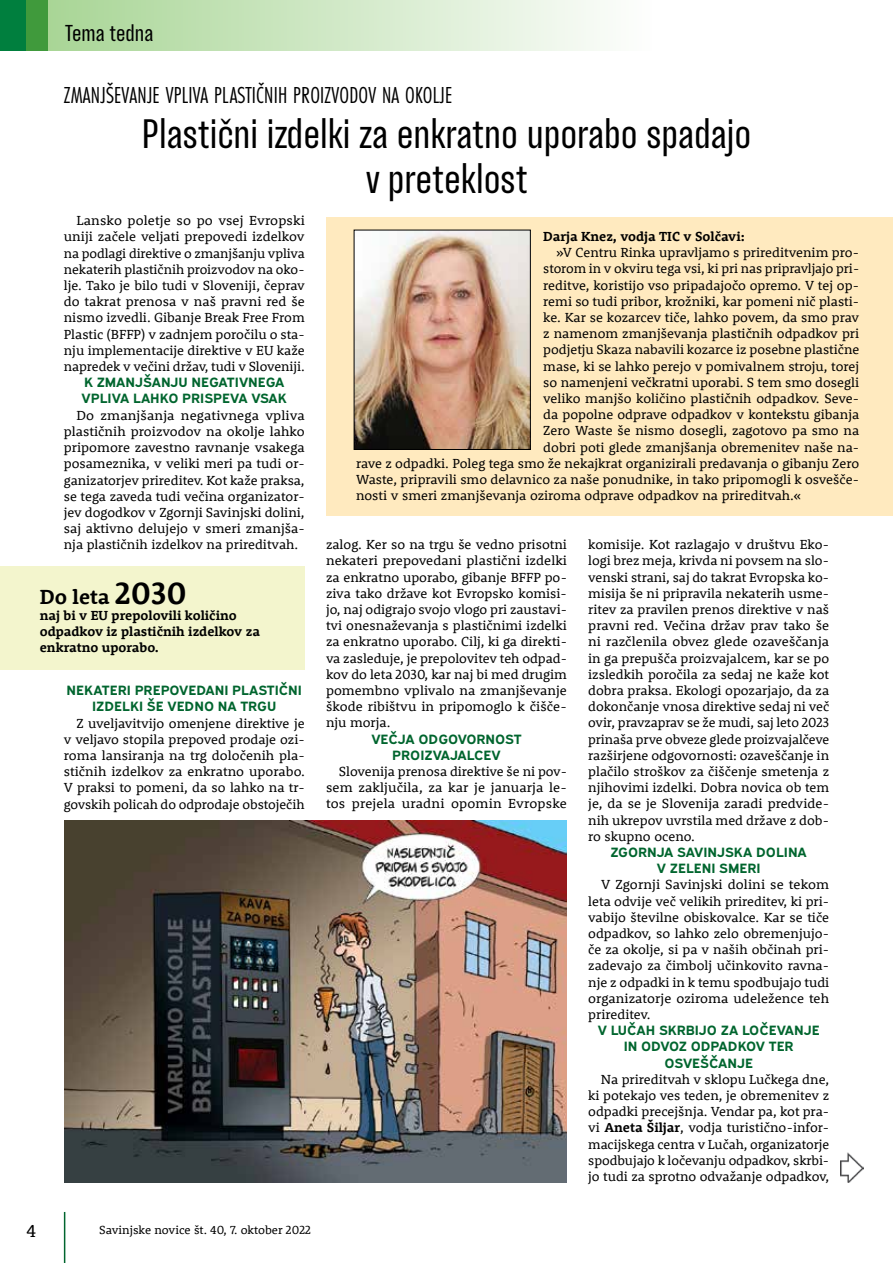
<style>
.page{position:relative;width:893px;height:1263px;background:#fff}
.page>*{position:absolute;margin:0;border:0;box-sizing:border-box;transform-origin:0 0}
.t1{font:37.5px/45px "TT Backwards Sans Regular";color:#000;text-align:center}
.t2{font:24px "Futura PT Cond";letter-spacing:.01em;color:#000}
.t3{font:700 21px "Rooney";color:#000}
.t4{font:21px "TT Backwards Sans Regular";color:#000}
.t5{font:18px "Rooney";color:#000}
.t6{font:13.5px/16.2px "Rooney";color:#000;text-align:justify}
.t7{font:700 13.5px/16.2px "Expressway Rg";color:#00652e;text-align:center}
.t8{font:700 13.5px/16.2px "Rooney";color:#000}
.t9{font:12px "Rooney";color:#000}
.s1{font-weight:700}
.s2{font-size:31.5px}
</style>
<div class="page">
<div style="left:0;top:0;width:652px;height:51px;background:linear-gradient(to right,#a2d28e,#fefefd)"></div>
<hr style="left:64px;top:1212px;width:1px;height:51px;background:#00652e">
<div style="left:24px;top:0;width:23px;height:51px;background:#409a3c"></div>
<div style="left:0;top:0;width:26px;height:51px;background:#007f3e"></div>
<div style="left:326px;top:217px;width:567px;height:299px;background:#ffeabf"></div>
<img style="left:840px;top:1153px;width:23px;height:30px">
<div style="left:0;top:566px;width:305px;height:103px;background:#f3f5cd"></div>
<img style="left:65px;top:820px;width:502px;height:362px">
<img style="left:356px;top:232px;width:173px;height:216px">
<div style="left:354px;top:230px;width:177px;height:220px;border:1px solid #000"></div>
<h3 class="t4" style="left:65px;top:19px;width:90px">Tema tedna</h3>
<h2 class="t2" style="left:64px;top:81px;width:390px">ZMANJŠEVANJE VPLIVA PLASTIČNIH PROIZVODOV NA OKOLJE</h2>
<h1 class="t1" style="left:142px;top:112px;width:611px">Plastični izdelki za enkratno uporabo spadajo v preteklost</h1>
<p class="t8" style="left:543px;top:228px;width:203px">Darja Knez, vodja TIC v Solčavi:</p>
<p class="t6" style="left:556px;top:244px;width:305px">»V Centru Rinka upravljamo s prireditvenim pro-</p>
<p class="t6" style="left:543px;top:260px;width:317px">storom in v okviru tega vsi, ki pri nas pripravljajo pri-</p>
<p class="t6" style="left:543px;top:276px;width:317px">reditve, koristijo vso pripadajočo opremo. V tej op-</p>
<p class="t6" style="left:543px;top:293px;width:317px">remi so tudi pribor, krožniki, kar pomeni nič plasti-</p>
<p class="t6" style="left:543px;top:309px;width:317px">ke. Kar se kozarcev tiče, lahko povem, da smo prav</p>
<p class="t6" style="left:543px;top:325px;width:317px">z namenom zmanjševanja plastičnih odpadkov pri</p>
<p class="t6" style="left:543px;top:341px;width:318px">podjetju Skaza nabavili kozarce iz posebne plastične</p>
<p class="t6" style="left:543px;top:357px;width:317px">mase, ki se lahko perejo v pomivalnem stroju, torej</p>
<p class="t6" style="left:543px;top:374px;width:317px">so namenjeni večkratni uporabi. S tem smo dosegli</p>
<p class="t6" style="left:543px;top:390px;width:317px">veliko manjšo količino plastičnih odpadkov. Seve-</p>
<p class="t6" style="left:543px;top:406px;width:317px">da popolne odprave odpadkov v kontekstu gibanja</p>
<p class="t6" style="left:543px;top:422px;width:317px">Zero Waste še nismo dosegli, zagotovo pa smo na</p>
<p class="t6" style="left:543px;top:438px;width:317px">dobri poti glede zmanjšanja obremenitev naše na-</p>
<p class="t6" style="left:356px;top:455px;width:505px">rave z odpadki. Poleg tega smo že nekajkrat organizirali predavanja o gibanju Zero</p>
<p class="t6" style="left:356px;top:471px;width:505px">Waste, pripravili smo delavnico za naše ponudnike, in tako pripomogli k osvešče-</p>
<p class="t6" style="left:356px;top:487px;width:447px">nosti v smeri zmanjševanja oziroma odprave odpadkov na prireditvah.«</p>
<p class="t6" style="left:64px;top:212px;width:243px;text-indent:13px">Lansko poletje so po vsej Evropski uniji začele veljati prepovedi izdelkov na podlagi direktive o zmanjšanju vpliva nekaterih plastičnih proizvodov na oko&shy;lje. Tako je bilo tudi v Sloveniji, čeprav do takrat prenosa v naš pravni red še nismo izvedli. Gibanje Break Free From Plastic (BFFP) v zadnjem poročilu o sta&shy;nju implementacije direktive v EU kaže napredek v večini držav, tudi v Sloveniji.</p>
<p class="t7" style="left:82px;top:373px;width:207px;text-align:left">K ZMANJŠANJU NEGATIVNEGA<br>VPLIVA LAHKO PRISPEVA VSAK</p>
<p class="t6" style="left:64px;top:406px;width:242px;text-indent:13px">Do zmanjšanja negativnega vpliva plastičnih proizvodov na okolje lahko pripomore zavestno ravnanje vsakega posameznika, v veliki meri pa tudi or&shy;ganizatorjev prireditev. Kot kaže praksa, se tega zaveda tudi večina organizator&shy;jev dogodkov v Zgornji Savinjski dolini, saj aktivno delujejo v smeri zmanjša&shy;nja plastičnih izdelkov na prireditvah.</p>
<p class="t6" style="left:326px;top:536px;width:243px">zalog. Ker so na trgu še vedno prisotni nekateri prepovedani plastični izdelki za enkratno uporabo, gibanje BFFP po&shy;ziva tako države kot Evropsko komisi&shy;jo, naj odigrajo svojo vlogo pri zaustavi&shy;tvi onesnaževanja s plastičnimi izdelki za enkratno uporabo. Cilj, ki ga direkti&shy;va zasleduje, je prepolovitev teh odpad&shy;kov do leta 2030, kar naj bi med drugim pomembno vplivalo na zmanjševanje škode ribištvu in pripomoglo k čišče&shy;nju morja.</p>
<p class="t7" style="left:371px;top:729px;width:152px">VEČJA ODGOVORNOST<br>PROIZVAJALCEV</p>
<p class="t6" style="left:326px;top:763px;width:242px;text-indent:13px">Slovenija prenosa direktive še ni pov&shy;sem zaključila, za kar je januarja le&shy;tos prejela uradni opomin Evropske</p>
<p class="t6" style="left:588px;top:536px;width:243px">komisije. Kot razlagajo v društvu Eko&shy;logi brez meja, krivda ni povsem na slo&shy;venski strani, saj do takrat Evropska ko&shy;misija še ni pripravila nekaterih usme&shy;ritev za pravilen prenos direktive v naš pravni red. Večina držav prav tako še ni razčlenila obvez glede ozaveščanja in ga prepušča proizvajalcem, kar se po izsledkih poročila za sedaj ne kaže kot dobra praksa. Ekologi opozarjajo, da za dokončanje vnosa direktive sedaj ni več ovir, pravzaprav se že mudi, saj leto 2023 prinaša prve obveze glede proizvajalčeve razširjene odgovornosti: ozaveščanje in plačilo stroškov za čiščenje smetenja z njihovimi izdelki. Dobra novica ob tem je, da se je Slovenija zaradi predvide&shy;nih ukrepov uvrstila med države z dob&shy;ro skupno oceno.</p>
<p class="t7" style="left:610px;top:843px;width:198px">ZGORNJA SAVINJSKA DOLINA<br>V ZELENI SMERI</p>
<p class="t6" style="left:588px;top:876px;width:243px;text-indent:13px">V Zgornji Savinjski dolini se tekom leta odvije več velikih prireditev, ki pri&shy;vabijo številne obiskovalce. Kar se tiče odpadkov, so lahko zelo obremenjujo&shy;če za okolje, si pa v naših občinah pri&shy;zadevajo za čimbolj učinkovito ravna&shy;nje z odpadki in k temu spodbujajo tudi organizatorje oziroma udeležence teh prireditev.</p>
<p class="t7" style="left:598px;top:1021px;width:224px">V LUČAH SKRBIJO ZA LOČEVANJE<br>IN ODVOZ ODPADKOV TER<br>OSVEŠČANJE</p>
<p class="t6" style="left:588px;top:1070px;width:243px;text-indent:13px">Na prireditvah v sklopu Lučkega dne, ki potekajo ves teden, je obremenitev z odpadki precejšnja. Vendar pa, kot pra&shy;vi <span class="s1">Aneta Šiljar</span>, vodja turistično-infor&shy;macijskega centra v Lučah, organizatorje spodbujajo k ločevanju odpadkov, skrbi&shy;jo tudi za sprotno odvažanje odpadkov,</p>
<h3 class="t3" style="left:40px;top:583px;width:149px">Do leta <span class="s2">2030</span></h3>
<p class="t8" style="left:40px;top:607px;width:222px">naj bi v EU prepolovili količino odpadkov iz plastičnih izdelkov za enkratno uporabo.</p>
<p class="t7" style="left:67px;top:681px;width:237px">NEKATERI PREPOVEDANI PLASTIČNI<br>IZDELKI ŠE VEDNO NA TRGU</p>
<p class="t6" style="left:64px;top:714px;width:243px;text-indent:13px">Z uveljavitvijo omenjene direktive je v veljavo stopila prepoved prodaje ozi&shy;roma lansiranja na trg določenih pla&shy;stičnih izdelkov za enkratno uporabo.<br>V praksi to pomeni, da so lahko na tr&shy;govskih policah do odprodaje obstoječih</p>
<h3 class="t5" style="left:27px;top:1219px;width:11px">4</h3>
<p class="t9" style="left:99px;top:1221px;width:213px">Savinjske novice št. 40, 7. oktober 2022</p>
</div>
